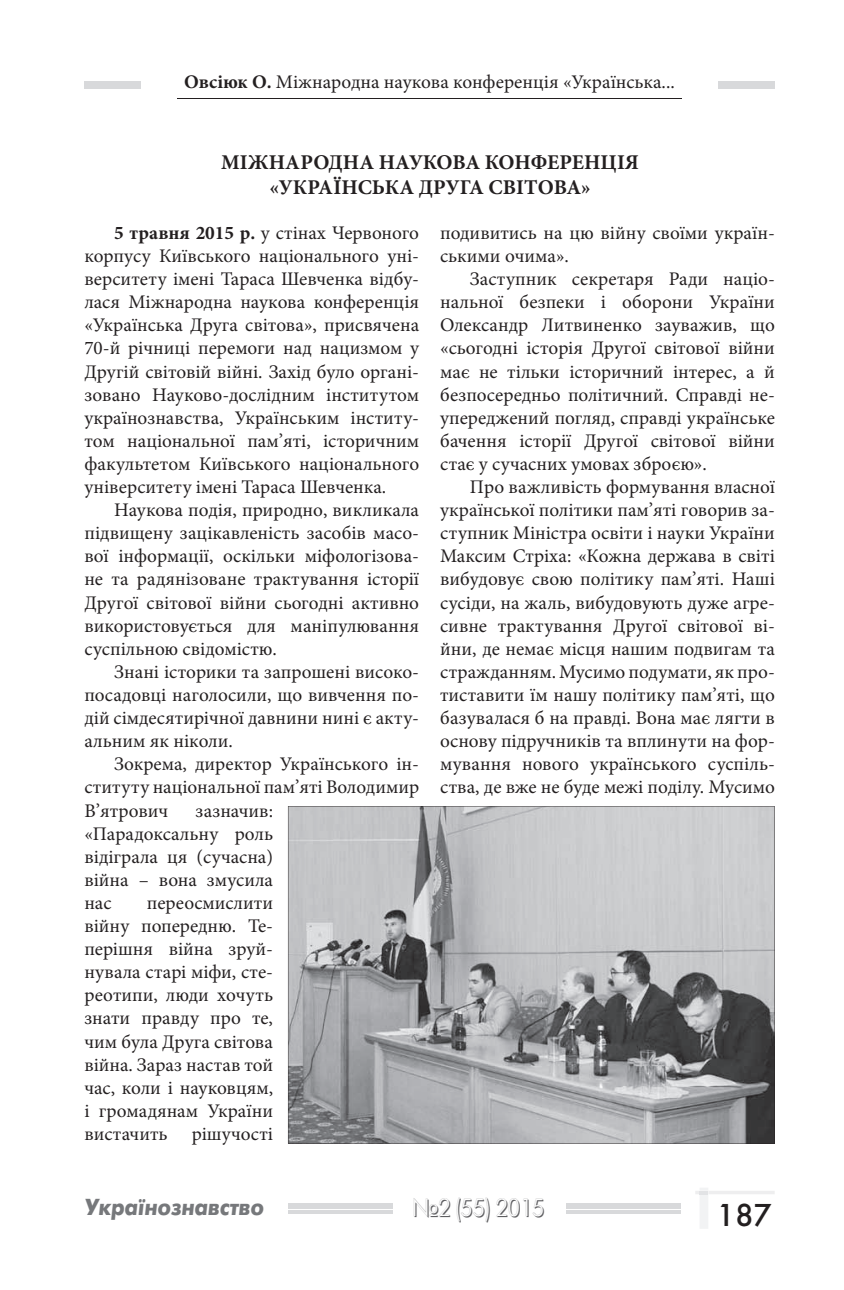
<style>
.page{position:relative;width:844px;height:1290px;background:#fff}
.page>*{position:absolute;margin:0;border:0;box-sizing:border-box;transform-origin:0 0}
.t1{font:31.5px "Futura Futuris";color:#231f20}
.t2{font:24.5px "Futura Futuris Shadow";color:#5f5f62;scale:.93 1}
.t3{font:italic 700 23.1px "Futura Futuris";color:#76787b;scale:.91 1}
.t4{font:700 21px/25.2px "Minion Pro";color:#231f20;text-align:center}
.t5{font:19.25px/23.1px "Minion Pro";color:#231f20;text-align:justify}
.s1{font-weight:700}
</style>
<div class="page">
<hr style="left:85px;top:82px;width:56px;height:2px;background:#d8d9db">
<hr style="left:85px;top:85px;width:56px;height:1px;background:#d8d9db">
<hr style="left:85px;top:87px;width:56px;height:2px;background:#d8d9db">
<hr style="left:718px;top:82px;width:56px;height:2px;background:#d8d9db">
<hr style="left:718px;top:85px;width:56px;height:1px;background:#d8d9db">
<hr style="left:718px;top:87px;width:56px;height:2px;background:#d8d9db">
<hr style="left:177px;top:98px;width:504px;height:1px;background:#231f20">
<hr style="left:288px;top:1203px;width:104px;height:3px;background:#d8d9db">
<hr style="left:288px;top:1207px;width:104px;height:2px;background:#d8d9db">
<hr style="left:288px;top:1210px;width:104px;height:3px;background:#d8d9db">
<hr style="left:566px;top:1203px;width:114px;height:3px;background:#d8d9db">
<hr style="left:566px;top:1207px;width:114px;height:2px;background:#d8d9db">
<hr style="left:566px;top:1210px;width:114px;height:3px;background:#d8d9db">
<hr style="left:708px;top:1191px;width:66px;height:3px;background:#eeeeef">
<svg style="left:695px;top:1188px;width:13px;height:41px"></svg>
<svg style="left:288px;top:806px;width:486px;height:337px;background:#a7a8aa"></svg>
<p class="t5" style="left:184px;top:71px;width:492px"><span class="s1">Овсіюк О.</span> Міжнародна наукова конференція «Українська...</p>
<p class="t4" style="left:221px;top:149px;width:419px">МІЖНАРОДНА НАУКОВА КОНФЕРЕНЦІЯ «УКРАЇНСЬКА ДРУГА СВІТОВА»</p>
<p class="t5" style="left:84px;top:221px;width:336px;text-indent:30px"><span class="s1">5 травня 2015 р.</span> у стінах Червоного корпусу Київського національного уні&shy;верситету імені Тараса Шевченка відбу&shy;лася Міжнародна наукова конференція «Українська Друга світова», присвячена 70-й річниці перемоги над нацизмом у Другій світовій війні. Захід було органі&shy;зовано Науково-дослідним інститутом українознавства, Українським інститу&shy;том національної пам’яті, історичним факультетом Київського національного університету імені Тараса Шевченка.</p>
<p class="t5" style="left:84px;top:498px;width:336px;text-indent:30px">Наукова подія, природно, викликала підвищену зацікавленість засобів масо&shy;вої інформації, оскільки міфологізова&shy;не та радянізоване трактування історії Другої світової війни сьогодні активно використовується для маніпулювання суспільною свідомістю.</p>
<p class="t5" style="left:84px;top:660px;width:336px;text-indent:30px">Знані історики та запрошені високо&shy;посадовці наголосили, що вивчення по&shy;дій сімдесятирічної давнини нині є акту&shy;альним як ніколи.</p>
<p class="t5" style="left:84px;top:753px;width:336px;text-indent:30px">Зокрема, директор Українського ін&shy;ституту національної пам’яті Володимир В’ятрович</p>
<p class="t5" style="left:84px;top:799px;width:190px;text-indent:111px">зазначив: «Парадоксальну роль відіграла ця (сучасна) війна – вона змусила нас</p>
<p class="t5" style="left:84px;top:891px;width:190px;text-indent:63px">переосмислити війну попередню. Те&shy;перішня війна зруй&shy;нувала старі міфи, сте&shy;реотипи, люди хочуть знати правду про те, чим була Друга світова війна. Зараз настав той час, коли і науковцям, і громадянам України вистачить</p>
<p class="t5" style="left:192px;top:1122px;width:83px">рішучості</p>
<p class="t5" style="left:440px;top:221px;width:336px">подивитись на цю війну своїми україн&shy;ськими очима».</p>
<p class="t5" style="left:440px;top:267px;width:336px;text-indent:30px">Заступник секретаря Ради націо&shy;нальної безпеки і оборони України Олександр Литвиненко зауважив, що «сьогодні історія Другої світової війни має не тільки історичний інтерес, а й безпосередньо політичний. Справді не&shy;упереджений погляд, справді українське бачення історії Другої світової війни стає у сучасних умовах зброєю».</p>
<p class="t5" style="left:440px;top:475px;width:336px;text-indent:30px">Про важливість формування власної української політики пам’яті говорив за&shy;ступник Міністра освіти і науки України Максим Стріха: «Кожна держава в світі вибудовує свою політику пам’яті. Наші сусіди, на жаль, вибудовують дуже агре&shy;сивне трактування Другої світової ві&shy;йни, де немає місця нашим подвигам та стражданням. Мусимо подумати, як про&shy;тиставити їм нашу політику пам’яті, що базувалася б на правді. Вона має лягти в основу підручників та вплинути на фор&shy;мування нового українського суспіль&shy;ства, де вже не буде межі поділу. Мусимо</p>
<p class="t3" style="left:84px;top:1193px;width:199px">Українознавство</p>
<p class="t2" style="left:412px;top:1194px;width:144px">№2 (55) 2015</p>
<h1 class="t1" style="left:716px;top:1195px;width:57px">187</h1>
</div>
